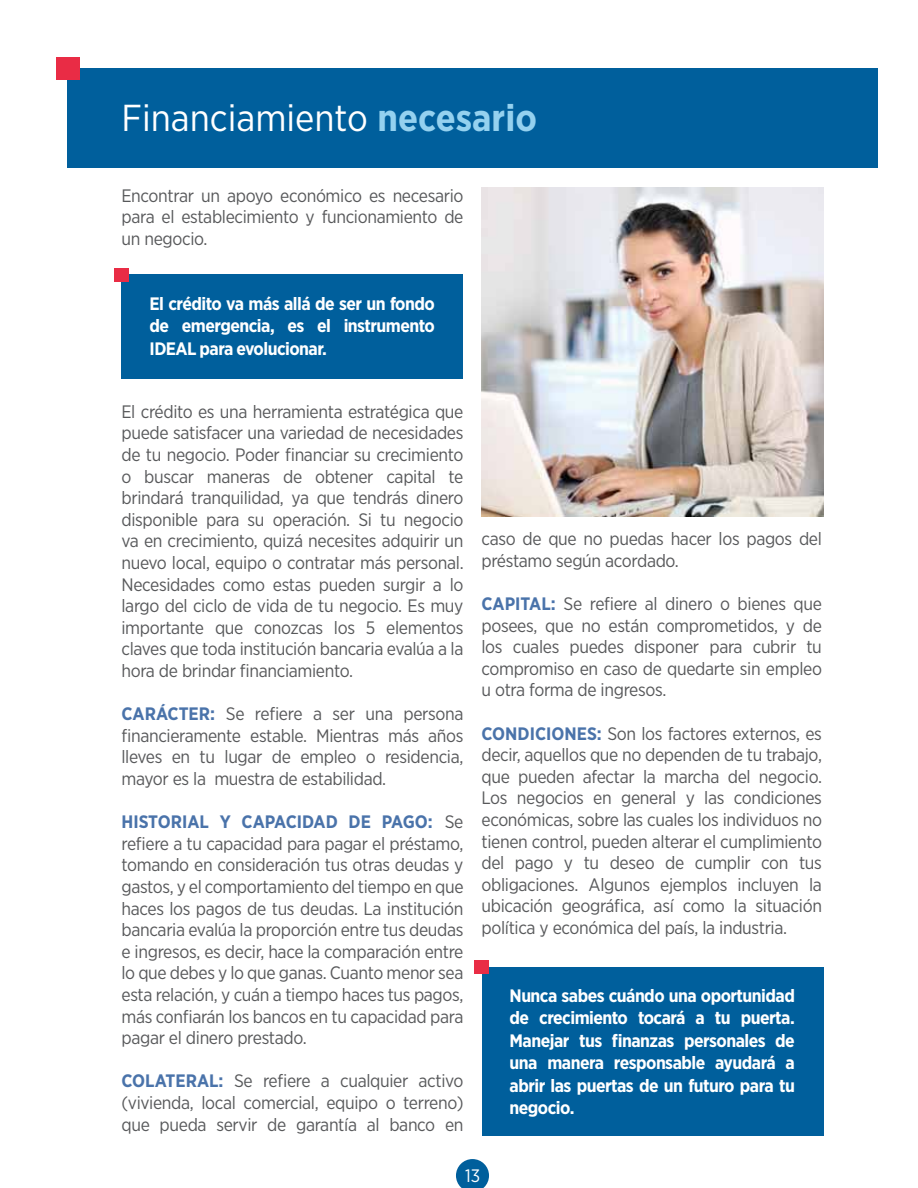
<style>
.page{position:relative;width:918px;height:1188px;background:#fff}
.page>*{position:absolute;margin:0;border:0;box-sizing:border-box;transform-origin:0 0}
.t1{font:37.5px "Gotham Narrow";color:#fff}
.t2{font:18px/21.6px "Gotham Narrow";letter-spacing:-.02em;color:#58595b;text-align:justify}
.t3{font:700 18px/22.5px "Gotham Narrow";letter-spacing:-.03em;color:#fff;text-align:justify}
.t4{font:18px "Gotham Narrow";color:#fff}
.s1{font-weight:700;color:#94d1ef}
.s2{font-weight:700;color:#4a73aa}
</style>
<div class="page">
<svg style="left:456px;top:1159px;width:33px;height:29px"></svg>
<img style="left:482px;top:187px;width:342px;height:330px">
<div style="left:68px;top:68px;width:810px;height:100px;background:#005f9c"></div>
<div style="left:56px;top:57px;width:23px;height:23px;background:#e92c45"></div>
<div style="left:122px;top:275px;width:342px;height:104px;background:#005f9c"></div>
<div style="left:114px;top:268px;width:15px;height:14px;background:#e92c45"></div>
<div style="left:482px;top:967px;width:342px;height:169px;background:#005f9c"></div>
<div style="left:474px;top:961px;width:15px;height:13px;background:#e92c45"></div>
<h1 class="t1" style="left:122px;top:104px;width:417px">Financiamiento <span class="s1">necesario</span></h1>
<p class="t2" style="left:122px;top:185px;width:344px">Encontrar un apoyo económico es necesario para el establecimiento y funcionamiento de un negocio.</p>
<p class="t3" style="left:150px;top:293px;width:287px">El crédito va más allá de ser un fondo de emergencia, es el instrumento IDEAL para evolucionar.</p>
<p class="t2" style="left:122px;top:401px;width:344px">El crédito es una herramienta estratégica que puede satisfacer una variedad de necesidades de tu negocio. Poder financiar su crecimiento o buscar maneras de obtener capital te brindará tranquilidad, ya que tendrás dinero disponible para su operación. Si tu negocio va en crecimiento, quizá necesites adquirir un nuevo local, equipo o contratar más personal.<br>Necesidades como estas pueden surgir a lo largo del ciclo de vida de tu negocio. Es muy importante que conozcas los 5 elementos claves que toda institución bancaria evalúa a la hora de brindar financiamiento.</p>
<p class="t2" style="left:121px;top:704px;width:344px"><span class="s2">CARÁCTER:</span> Se refiere a ser una persona financieramente estable. Mientras más años lleves en tu lugar de empleo o residencia, mayor es la muestra de estabilidad.</p>
<p class="t2" style="left:121px;top:812px;width:344px"><span class="s2">HISTORIAL Y CAPACIDAD DE PAGO:</span> Se refiere a tu capacidad para pagar el préstamo, tomando en consideración tus otras deudas y gastos, y el comportamiento del tiempo en que haces los pagos de tus deudas. La institución bancaria evalúa la proporción entre tus deudas e ingresos, es decir, hace la comparación entre lo que debes y lo que ganas. Cuanto menor sea esta relación, y cuán a tiempo haces tus pagos, más confiarán los bancos en tu capacidad para pagar el dinero prestado.</p>
<p class="t2" style="left:121px;top:1071px;width:344px"><span class="s2">COLATERAL:</span> Se refiere a cualquier activo (vivienda, local comercial, equipo o terreno) que pueda servir de garantía al banco en</p>
<p class="t2" style="left:481px;top:529px;width:342px">caso de que no puedas hacer los pagos del préstamo según acordado.</p>
<p class="t2" style="left:481px;top:594px;width:342px"><span class="s2">CAPITAL:</span> Se refiere al dinero o bienes que posees, que no están comprometidos, y de los cuales puedes disponer para cubrir tu compromiso en caso de quedarte sin empleo u otra forma de ingresos.</p>
<p class="t2" style="left:481px;top:723px;width:342px"><span class="s2">CONDICIONES:</span> Son los factores externos, es decir, aquellos que no dependen de tu trabajo, que pueden afectar la marcha del negocio.<br>Los negocios en general y las condiciones económicas, sobre las cuales los individuos no tienen control, pueden alterar el cumplimiento del pago y tu deseo de cumplir con tus obligaciones. Algunos ejemplos incluyen la ubicación geográfica, así como la situación política y económica del país, la industria.</p>
<p class="t3" style="left:510px;top:986px;width:287px">Nunca sabes cuándo una oportunidad de crecimiento tocará a tu puerta.<br>Manejar tus finanzas personales de una manera responsable ayudará a abrir las puertas de un futuro para tu negocio.</p>
<p class="t4" style="left:465px;top:1169px;width:17px">13</p>
</div>
